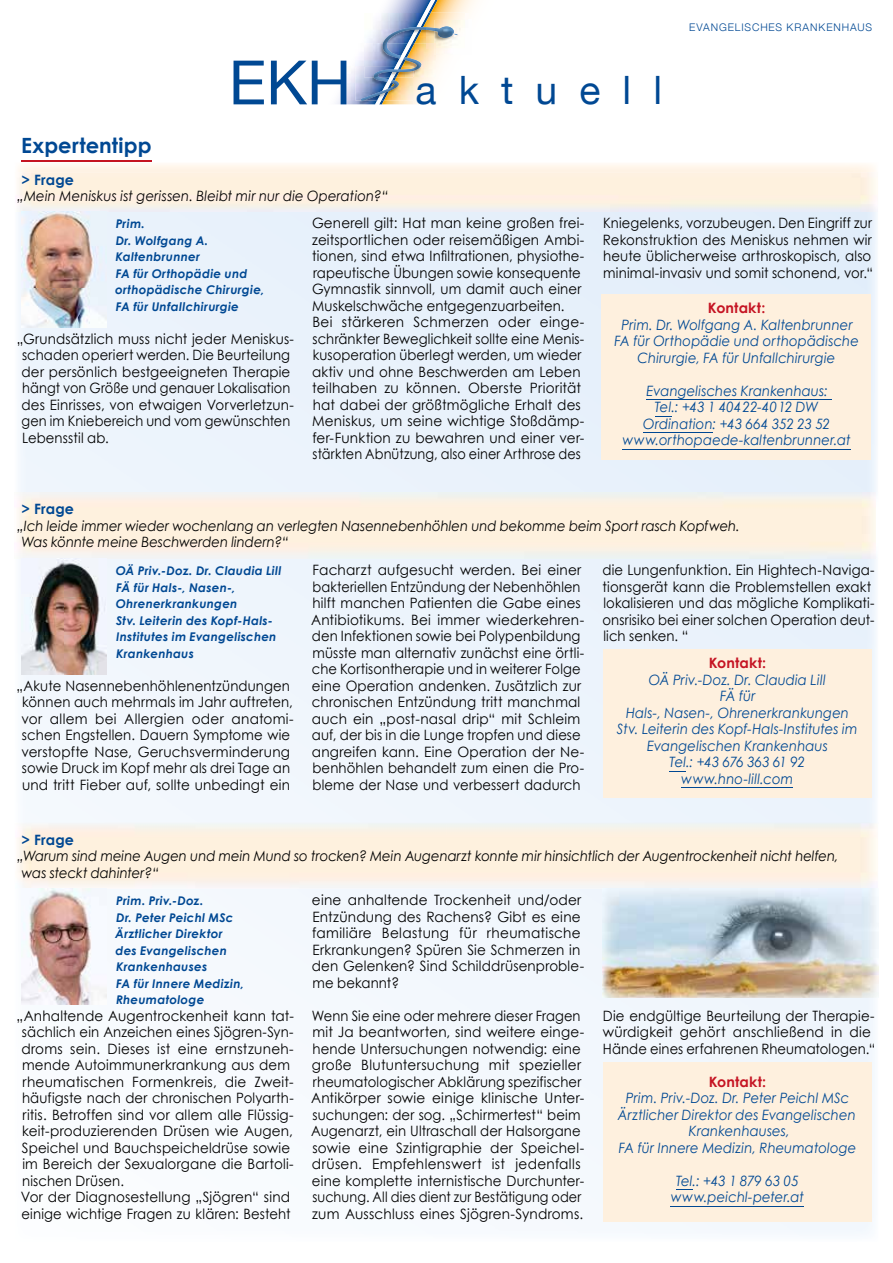
<style>
.page{position:relative;width:893px;height:1263px;background:#fff}
.page>*{position:absolute;margin:0;border:0;box-sizing:border-box;transform-origin:0 0}
.t1{font:39.15px "Helvetica Neue";letter-spacing:.565em;color:#004893}
.t2{font:700 21px "Century Gothic";letter-spacing:.005em;color:#004893}
.t3{font:14.25px/16.5px "Century Gothic";letter-spacing:.01em;color:#000;scale:.95 1}
.t4{font:14.25px/16.5px "Century Gothic";letter-spacing:.01em;color:#000;scale:.96 1}
.t5{font:14.25px/16.5px "Century Gothic";letter-spacing:.01em;color:#000;scale:.92 1}
.t6{font:italic 14.25px/16.5px "Century Gothic";letter-spacing:.01em;color:#004893;text-align:center;scale:.93 1}
.t7{font:14.25px/16.5px "Century Gothic";letter-spacing:.01em;color:#000;text-align:center;scale:.93 1}
.t8{font:14.25px/16.5px "Century Gothic";letter-spacing:.01em;color:#000;scale:.94 1}
.t9{font:italic 14.25px/16.5px "Century Gothic";color:#000;scale:.93 1}
.t10{font:700 14.25px "Century Gothic";letter-spacing:.01em;color:#c51423}
.t11{font:700 14.25px "Century Gothic";letter-spacing:.015em;color:#004893}
.t12{font:italic 700 12px/16.5px "Century Gothic";letter-spacing:.02em;color:#004893}
.t13{font:300 10.5px "Helvetica Neue";letter-spacing:.085em;color:#004893}
.s1{font-size:61.2px}
</style>
<div class="page">
<img style="left:336px;top:0;width:139px;height:104px">
<div style="left:603px;top:649px;width:269px;height:149px;background:#fef0de"></div>
<svg style="left:670px;top:771px;width:16px;height:1px"></svg>
<hr style="left:681px;top:787px;width:112px;height:1px;background:#004893">
<div style="left:603px;top:1062px;width:269px;height:160px;background:#fef0de"></div>
<hr style="left:671px;top:1206px;width:133px;height:1px;background:#004893">
<hr style="left:21px;top:160px;width:131px;height:1px;background:#c51423">
<img style="left:21px;top:212px;width:85px;height:115px">
<div style="left:601px;top:294px;width:270px;height:165px;background:#fef0de"></div>
<hr style="left:646px;top:400px;width:185px;height:1px;background:#004893">
<svg style="left:655px;top:416px;width:16px;height:1px"></svg>
<hr style="left:643px;top:433px;width:69px;height:1px;background:#004893">
<hr style="left:622px;top:449px;width:229px;height:1px;background:#004893">
<img style="left:22px;top:559px;width:85px;height:115px">
<img style="left:22px;top:889px;width:85px;height:115px">
<img style="left:603px;top:888px;width:275px;height:110px">
<h1 class="t1" style="left:229px;top:62px;width:435px"><span class="s1">EKH</span> aktuell</h1>
<p class="t13" style="left:689px;top:19px;width:184px">EVANGELISCHES KRANKENHAUS</p>
<h2 class="t2" style="left:21px;top:132px;width:132px">Expertentipp</h2>
<p class="t11" style="left:22px;top:171px;width:54px">&gt; Frage</p>
<p class="t9" style="left:17px;top:188px;width:401px">„Mein Meniskus ist gerissen. Bleibt mir nur die Operation?“</p>
<p class="t12" style="left:115px;top:215px;width:151px">Prim.<br>Dr. Wolfgang A.<br>Kaltenbrunner<br>FA für Orthopädie und orthopädische Chirurgie,<br>FA für Unfallchirurgie</p>
<p class="t8" style="left:22px;top:330px;width:291px;text-indent:-5px">„Grundsätzlich muss nicht jeder Meniskus&shy;schaden operiert werden. Die Beurteilung der persönlich bestgeeigneten Therapie hängt von Größe und genauer Lokalisation des Einrisses, von etwaigen Vorverletzun&shy;gen im Kniebereich und vom gewünschten Lebensstil ab.</p>
<p class="t3" style="left:312px;top:215px;width:288px">Generell gilt: Hat man keine großen frei&shy;zeitsportlichen oder reisemäßigen Ambi&shy;tionen, sind etwa Infiltrationen, physiothe&shy;rapeutische Übungen sowie konsequente Gymnastik sinnvoll, um damit auch einer Muskelschwäche entgegenzuarbeiten.<br>Bei stärkeren Schmerzen oder einge&shy;schränkter Beweglichkeit sollte eine Menis&shy;kusoperation überlegt werden, um wieder aktiv und ohne Beschwerden am Leben teilhaben zu können. Oberste Priorität hat dabei der größtmögliche Erhalt des Meniskus, um seine wichtige Stoßdämp&shy;fer-Funktion zu bewahren und einer ver&shy;stärkten Abnützung, also einer Arthrose des</p>
<p class="t5" style="left:603px;top:215px;width:295px">Kniegelenks, vorzubeugen. Den Eingriff zur Rekonstruktion des Meniskus nehmen wir heute üblicherweise arthroskopisch, also minimal-invasiv und somit schonend, vor.“</p>
<p class="t10" style="left:708px;top:299px;width:59px">Kontakt:</p>
<p class="t6" style="left:615px;top:316px;width:264px">Prim. Dr. Wolfgang A. Kaltenbrunner<br>FA für Orthopädie und orthopädische<br>Chirurgie, FA für Unfallchirurgie</p>
<p class="t6" style="left:622px;top:382px;width:247px">Evangelisches Krankenhaus:<br>Tel.: +43 1 404 22-40 12 DW<br>Ordination: +43 664 352 23 52 www.orthopaede-kaltenbrunner.at</p>
<p class="t11" style="left:22px;top:500px;width:54px">&gt; Frage</p>
<p class="t9" style="left:21px;top:517px;width:774px;text-indent:-4px">„Ich leide immer wieder wochenlang an verlegten Nasennebenhöhlen und bekomme beim Sport rasch Kopfweh.<br>Was könnte meine Beschwerden lindern?“</p>
<p class="t12" style="left:116px;top:562px;width:167px">OÄ Priv.-Doz. Dr. Claudia Lill<br>FÄ für Hals-, Nasen-,<br>Ohrenerkrankungen<br>Stv. Leiterin des Kopf-Hals-<br>Institutes im Evangelischen<br>Krankenhaus</p>
<p class="t7" style="left:17px;top:677px;width:300px">„Akute Nasennebenhöhlenentzündungen können auch mehrmals im Jahr auftreten, vor allem bei Allergien oder anatomi&shy;schen Engstellen. Dauern Symptome wie verstopfte Nase, Geruchsverminderung sowie Druck im Kopf mehr als drei Tage an und tritt Fieber auf, sollte unbedingt ein</p>
<p class="t4" style="left:311px;top:561px;width:286px">Facharzt aufgesucht werden. Bei einer bakteriellen Entzündung der Nebenhöhlen hilft manchen Patienten die Gabe eines Antibiotikums. Bei immer wiederkehren&shy;den Infektionen sowie bei Polypenbildung müsste man alternativ zunächst eine örtli&shy;che Kortisontherapie und in weiterer Folge eine Operation andenken. Zusätzlich zur chronischen Entzündung tritt manchmal auch ein „post-nasal drip“ mit Schleim auf, der bis in die Lunge tropfen und diese angreifen kann. Eine Operation der Ne&shy;benhöhlen behandelt zum einen die Pro&shy;bleme der Nase und verbessert dadurch</p>
<p class="t7" style="left:602px;top:561px;width:294px;text-align:left">die Lungenfunktion. Ein Hightech-Naviga&shy;tionsgerät kann die Problemstellen exakt lokalisieren und das mögliche Komplikati&shy;onsrisiko bei einer solchen Operation deut&shy;lich senken. “</p>
<p class="t10" style="left:709px;top:654px;width:59px">Kontakt:</p>
<p class="t6" style="left:617px;top:671px;width:260px">OÄ Priv.-Doz. Dr. Claudia Lill<br>FÄ für<br>Hals-, Nasen-, Ohrenerkrankungen<br>Stv. Leiterin des Kopf-Hals-Institutes im<br>Evangelischen Krankenhaus<br>Tel.: +43 676 363 61 92 www.hno-lill.com</p>
<p class="t11" style="left:22px;top:831px;width:54px">&gt; Frage</p>
<p class="t9" style="left:22px;top:848px;width:880px;text-indent:-4px">„Warum sind meine Augen und mein Mund so trocken? Mein Augenarzt konnte mir hinsichtlich der Augentrockenheit nicht helfen, was steckt dahinter?“</p>
<p class="t12" style="left:115px;top:892px;width:131px">Prim. Priv.-Doz.<br>Dr. Peter Peichl MSc<br>Ärztlicher Direktor des Evangelischen<br>Krankenhauses<br>FA für Innere Medizin,<br>Rheumatologe</p>
<p class="t3" style="left:21px;top:1007px;width:289px;text-indent:-4px">„Anhaltende Augentrockenheit kann tat&shy;sächlich ein Anzeichen eines Sjögren-Syn&shy;droms sein. Dieses ist eine ernstzuneh&shy;mende Autoimmunerkrankung aus dem rheumatischen Formenkreis, die Zweit&shy;häufigste nach der chronischen Polyarth&shy;ritis. Betroffen sind vor allem alle Flüssig&shy;keit-produzierenden Drüsen wie Augen, Speichel und Bauchspeicheldrüse sowie im Bereich der Sexualorgane die Bartoli&shy;nischen Drüsen.<br>Vor der Diagnosestellung „Sjögren“ sind einige wichtige Fragen zu klären: Besteht</p>
<p class="t4" style="left:312px;top:891px;width:285px">eine anhaltende Trockenheit und/oder Entzündung des Rachens? Gibt es eine familiäre Belastung für rheumatische Erkrankungen? Spüren Sie Schmerzen in den Gelenken? Sind Schilddrüsenproble&shy;me bekannt?</p>
<p class="t5" style="left:311px;top:1007px;width:299px">Wenn Sie eine oder mehrere dieser Fragen mit Ja beantworten, sind weitere einge&shy;hende Untersuchungen notwendig: eine große Blutuntersuchung mit spezieller rheumatologischer Abklärung spezifischer Antikörper sowie einige klinische Unter&shy;suchungen: der sog. „Schirmertest“ beim Augenarzt, ein Ultraschall der Halsorgane sowie eine Szintigraphie der Speichel&shy;drüsen. Empfehlenswert ist jedenfalls eine komplette internistische Durchunter&shy;suchung. All dies dient zur Bestätigung oder zum Ausschluss eines Sjögren-Syndroms.</p>
<p class="t8" style="left:603px;top:1007px;width:291px">Die endgültige Beurteilung der Therapie&shy;würdigkeit gehört anschließend in die<br>Hände eines erfahrenen Rheumatologen.“</p>
<p class="t10" style="left:709px;top:1072px;width:59px">Kontakt:</p>
<p class="t6" style="left:618px;top:1090px;width:258px">Prim. Priv.-Doz. Dr. Peter Peichl MSc<br>Ärztlicher Direktor des Evangelischen<br>Krankenhauses,<br>FA für Innere Medizin, Rheumatologe</p>
<p class="t6" style="left:671px;top:1172px;width:145px">Tel.: +43 1 879 63 05 www.peichl-peter.at</p>
</div>
